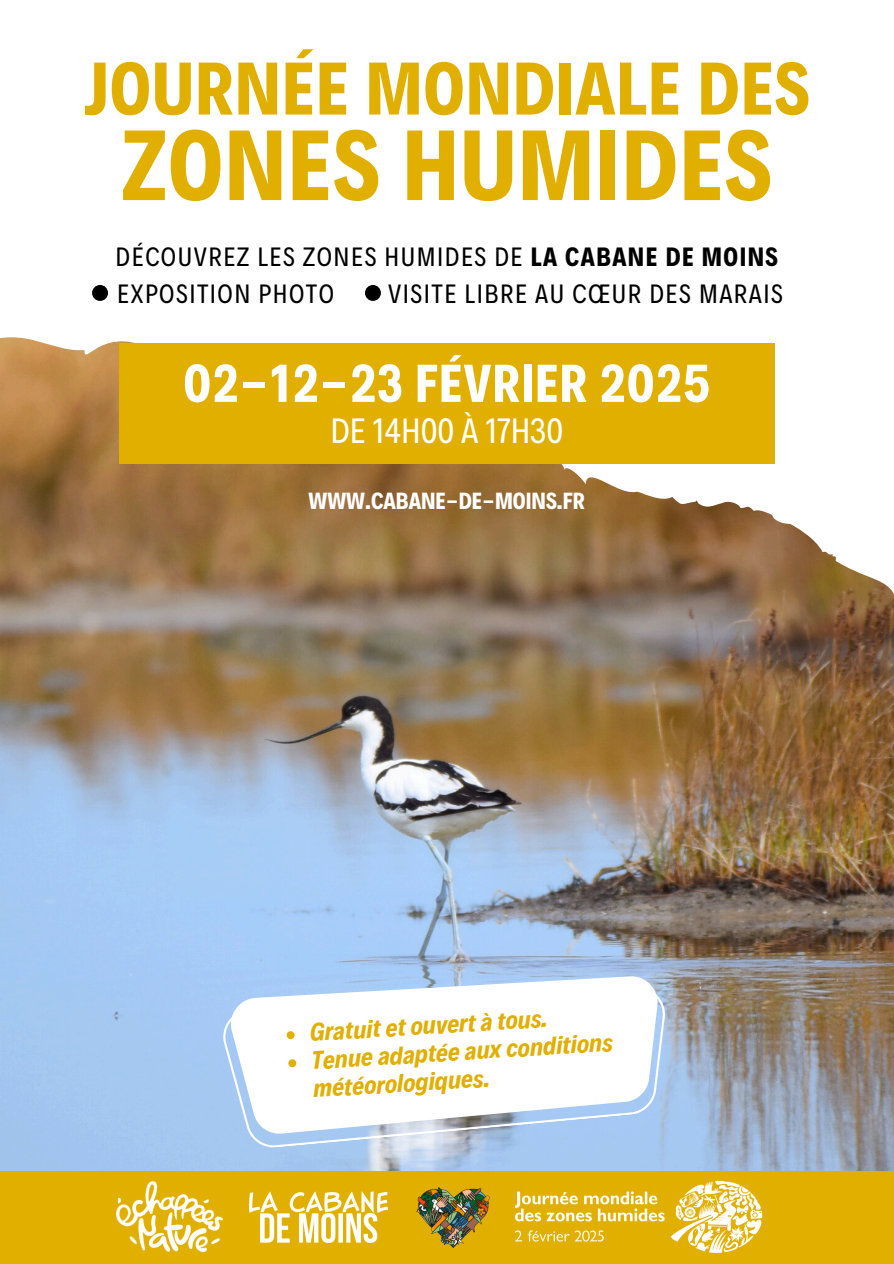
<style>
.page{position:relative;width:894px;height:1264px;background:#fff}
.page>*{position:absolute;margin:0;border:0;box-sizing:border-box;transform-origin:0 0}
.t1{font:700 100.8px "Decalotype";letter-spacing:.015em;color:#e1af00}
.t2{font:700 75.3px "Decalotype";letter-spacing:.015em;color:#e1af00}
.t3{font:700 53.85px "Decalotype";letter-spacing:.02em;color:#fff}
.t4{font:35.55px "Decalotype";color:#fff}
.t5{font:26.85px "Decalotype";letter-spacing:.055em;color:#000}
.t6{font:italic 700 25.65px/27.6px "Decalotype";color:#e1af00}
.t7{font:700 23.7px "Decalotype";color:#fff}
.s1{font-weight:700}
</style>
<div class="page">
<img style="left:0;top:337px;width:893px;height:833px">
<div style="left:119px;top:343px;width:655px;height:120px;background:#e1af00"></div>
<svg style="left:221px;top:971px;width:452px;height:180px;background:#afcaec"></svg>
<svg style="left:228px;top:961px;width:438px;height:176px"></svg>
<svg style="left:286px;top:1030px;width:9px;height:9px"></svg>
<svg style="left:288px;top:1059px;width:8px;height:8px"></svg>
<div style="left:365px;top:285px;width:16px;height:16px;background:#000;border-radius:50%"></div>
<div style="left:92px;top:285px;width:16px;height:16px;background:#000;border-radius:50%"></div>
<div style="left:0;top:1170px;width:893px;height:93px;background:#e1af00"></div>
<img style="left:249px;top:1191px;width:139px;height:51px">
<img style="left:495px;top:1167px;width:281px;height:87px">
<img style="left:116px;top:1181px;width:106px;height:77px">
<img style="left:416px;top:1187px;width:74px;height:61px">
<p class="t2" style="left:84px;top:38px;width:727px">JOURNÉE MONDIALE DES</p>
<p class="t1" style="left:121px;top:98px;width:651px">ZONES HUMIDES</p>
<h2 class="t5" style="left:115px;top:239px;width:663px">DÉCOUVREZ LES ZONES HUMIDES DE <span class="s1">LA CABANE DE MOINS</span></h2>
<p class="t5" style="left:117px;top:276px;width:218px">EXPOSITION PHOTO</p>
<p class="t5" style="left:388px;top:276px;width:396px">VISITE LIBRE AU CŒUR DES MARAIS</p>
<p class="t3" style="left:183px;top:347px;width:528px">02-12-23 FÉVRIER 2025</p>
<p class="t4" style="left:330px;top:407px;width:234px">DE 14H00 À 17H30</p>
<p class="t7" style="left:308px;top:485px;width:278px">WWW.CABANE-DE-MOINS.FR</p>
<h4 class="t6" style="left:309px;top:1017px;width:239px;rotate:-4deg">Gratuit et ouvert à tous.</h4>
<p class="t6" style="left:310px;top:1046px;width:303px;rotate:-4deg">Tenue adaptée aux conditions météorologiques.</p>
</div>
